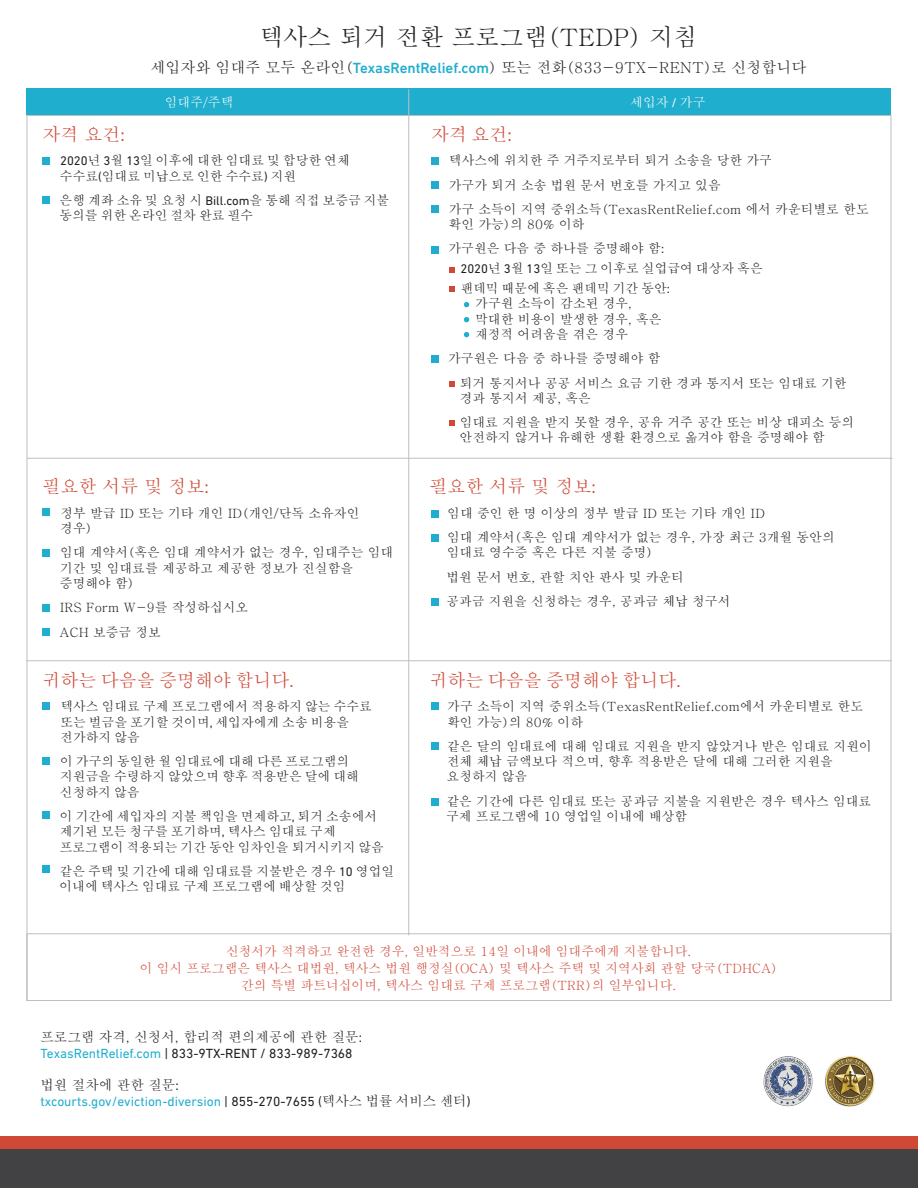
<style>
.page{position:relative;width:918px;height:1188px;background:#fff}
.page>*{position:absolute;margin:0;border:0;box-sizing:border-box;transform-origin:0 0}
.t1{font:500 24px "Adobe Myungjo Std";color:#231f20}
.t2{font:500 18px "Adobe Myungjo Std";color:#d04937}
.t3{font:500 15px "Adobe Myungjo Std";color:#231f20}
.t4{font:13.5px "DIN Next LT Pro";color:#20aece}
.t5{font:13.5px "DIN Next LT Pro";color:#231f20}
.t6{font:500 13.5px "Adobe Myungjo Std";color:#231f20}
.t7{font:500 12.75px/15.3px "Adobe Myungjo Std";color:#231f20}
.t8{font:500 12.75px/16.8px "Adobe Myungjo Std";color:#d04937;text-align:center}
.t9{font:500 12.75px "Adobe Myungjo Std";color:#fff}
.s1{font-family:"DIN Next LT Pro";color:#20aece}
.s2{font-family:"DIN Next LT Pro";font-weight:400}
.s3{color:#20aece}
.s4{color:#231f20}
.s5{font-family:"Adobe Myungjo Std";font-weight:500;color:#231f20}
</style>
<div class="page">
<div style="left:26px;top:88px;width:865px;height:27px;background:#20aece"></div>
<hr style="left:408px;top:89px;width:1px;height:846px;background:#bdbec0">
<hr style="left:26px;top:660px;width:866px;height:1px;background:#bdbec0">
<hr style="left:27px;top:458px;width:865px;height:1px;background:#bdbec0">
<div style="left:27px;top:933px;width:864px;height:68px;border:1px solid #bdbec0"></div>
<div style="left:0;top:1136px;width:918px;height:26px;background:#d04937"></div>
<div style="left:0;top:1149px;width:918px;height:38px;background:#424143"></div>
<img style="left:763px;top:1056px;width:50px;height:50px">
<img style="left:825px;top:1056px;width:50px;height:50px">
<div style="left:43px;top:157px;width:7px;height:8px;background:#21aece"></div>
<div style="left:43px;top:196px;width:7px;height:8px;background:#21aece"></div>
<div style="left:431px;top:157px;width:8px;height:8px;background:#21aece"></div>
<div style="left:431px;top:181px;width:8px;height:8px;background:#21aece"></div>
<div style="left:431px;top:205px;width:8px;height:8px;background:#21aece"></div>
<div style="left:431px;top:355px;width:8px;height:8px;background:#21aece"></div>
<svg style="left:449px;top:267px;width:6px;height:5px"></svg>
<svg style="left:449px;top:287px;width:6px;height:5px"></svg>
<svg style="left:464px;top:302px;width:5px;height:5px"></svg>
<svg style="left:464px;top:317px;width:5px;height:5px"></svg>
<svg style="left:464px;top:332px;width:5px;height:5px"></svg>
<div style="left:43px;top:508px;width:7px;height:8px;background:#21aece"></div>
<div style="left:43px;top:549px;width:7px;height:7px;background:#21aece"></div>
<div style="left:43px;top:604px;width:7px;height:8px;background:#21aece"></div>
<div style="left:43px;top:628px;width:7px;height:8px;background:#21aece"></div>
<div style="left:43px;top:702px;width:7px;height:7px;background:#21aece"></div>
<div style="left:43px;top:757px;width:7px;height:8px;background:#21aece"></div>
<div style="left:43px;top:811px;width:7px;height:8px;background:#21aece"></div>
<div style="left:43px;top:865px;width:7px;height:8px;background:#21aece"></div>
<div style="left:431px;top:510px;width:8px;height:7px;background:#21aece"></div>
<div style="left:431px;top:534px;width:8px;height:7px;background:#21aece"></div>
<div style="left:431px;top:598px;width:8px;height:8px;background:#21aece"></div>
<div style="left:431px;top:702px;width:8px;height:7px;background:#21aece"></div>
<div style="left:431px;top:742px;width:8px;height:8px;background:#21aece"></div>
<svg style="left:449px;top:381px;width:6px;height:5px"></svg>
<svg style="left:449px;top:420px;width:6px;height:5px"></svg>
<div style="left:431px;top:246px;width:8px;height:7px;background:#21aece"></div>
<div style="left:431px;top:798px;width:8px;height:7px;background:#21aece"></div>
<h1 class="t1" style="left:260px;top:25px;width:439px">텍사스 퇴거 전환 프로그램(TEDP) 지침</h1>
<p class="t3" style="left:150px;top:59px;width:658px">세입자와 임대주 모두 온라인(<span class="s1">TexasRentRelief.com</span>) 또는 전화(833-9TX-RENT)로 신청합니다</p>
<p class="t9" style="left:165px;top:96px;width:70px">임대주/주택</p>
<p class="t9" style="left:630px;top:96px;width:77px">세입자 <span class="s2">/</span> 가구</p>
<h2 class="t2" style="left:43px;top:125px;width:84px">자격 요건<span class="s2">:</span></h2>
<p class="t7" style="left:60px;top:153px;width:291px"><span class="s2">2020</span>년 <span class="s2">3</span>월 <span class="s2">13</span>일 이후에 대한 임대료 및 합당한 연체 수수료<span class="s2">(</span>임대료 미납으로 인한 수수료<span class="s2">)</span> 지원</p>
<p class="t7" style="left:59px;top:192px;width:332px">은행 계좌 소유 및 요청 시 <span class="s2">Bill.com</span>을 통해 직접 보증금 지불 동의를 위한 온라인 절차 완료 필수</p>
<h2 class="t2" style="left:43px;top:478px;width:168px">필요한 서류 및 정보<span class="s2">:</span></h2>
<p class="t7" style="left:60px;top:505px;width:301px">정부 발급 ID 또는 기타 개인 ID(개인/단독 소유자인 경우)</p>
<p class="t7" style="left:60px;top:545px;width:335px">임대 계약서(혹은 임대 계약서가 없는 경우, 임대주는 임대 기간 및 임대료를 제공하고 제공한 정보가 진실함을 증명해야 함)</p>
<p class="t7" style="left:60px;top:595px;width:190px;line-height:24.3px">IRS Form W-9를 작성하십시오<br>ACH 보증금 정보</p>
<h2 class="t2" style="left:43px;top:671px;width:253px">귀하는 다음을 증명해야 합니다<span class="s2">.</span></h2>
<p class="t7" style="left:60px;top:699px;width:313px">텍사스 임대료 구제 프로그램에서 적용하지 않는 수수료 또는 벌금을 포기할 것이며<span class="s2">,</span> 세입자에게 소송 비용을 전가하지 않음</p>
<p class="t7" style="left:60px;top:754px;width:300px">이 가구의 동일한 월 임대료에 대해 다른 프로그램의 지원금을 수령하지 않았으며 향후 적용받은 달에 대해 신청하지 않음</p>
<p class="t7" style="left:60px;top:809px;width:326px">이 기간에 세입자의 지불 책임을 면제하고<span class="s2">,</span> 퇴거 소송에서 제기된 모든 청구를 포기하며<span class="s2">,</span> 텍사스 임대료 구제 프로그램이 적용되는 기간 동안 임차인을 퇴거시키지 않음</p>
<p class="t7" style="left:60px;top:864px;width:336px">같은 주택 및 기간에 대해 임대료를 지불받은 경우 <span class="s2">10</span> 영업일 이내에 텍사스 임대료 구제 프로그램에 배상할 것임</p>
<h2 class="t2" style="left:431px;top:125px;width:82px">자격 요건<span class="s2">:</span></h2>
<p class="t7" style="left:449px;top:148px;width:422px;line-height:24.3px">텍사스에 위치한 주 거주지로부터 퇴거 소송을 당한 가구<br>가구가 퇴거 소송 법원 문서 번호를 가지고 있음<br>가구 소득이 지역 중위소득(TexasRentRelief.com 에서 카운티별로 한도</p>
<p class="t7" style="left:449px;top:212px;width:217px;line-height:24.3px">확인 가능)의 80% 이하<br>가구원은 다음 중 하나를 증명해야 함<span class="s2">:</span></p>
<p class="t7" style="left:460px;top:259px;width:304px;line-height:19.8px"><span class="s2">2020</span>년 <span class="s2">3</span>월 <span class="s2">13</span>일 또는 그 이후로 실업급여 대상자 혹은 팬데믹 때문에 혹은 팬데믹 기간 동안<span class="s2">:</span></p>
<p class="t7" style="left:475px;top:296px;width:188px">가구원 소득이 감소된 경우, 막대한 비용이 발생한 경우, 혹은 재정적 어려움을 겪은 경우</p>
<p class="t7" style="left:460px;top:346px;width:388px;line-height:24.3px;text-indent:-12px">가구원은 다음 중 하나를 증명해야 함<br>퇴거 통지서나 공공 서비스 요금 기한 경과 통지서 또는 임대료 기한</p>
<p class="t7" style="left:460px;top:386px;width:396px;line-height:24.3px">경과 통지서 제공, 혹은<br>임대료 지원을 받지 못할 경우, 공유 거주 공간 또는 비상 대피소 등의</p>
<p class="t7" style="left:460px;top:430px;width:367px">안전하지 않거나 유해한 생활 환경으로 옮겨야 함을 증명해야 함</p>
<h2 class="t2" style="left:430px;top:478px;width:168px">필요한 서류 및 정보<span class="s2">:</span></h2>
<p class="t7" style="left:447px;top:501px;width:389px;line-height:24.3px">임대 중인 한 명 이상의 정부 발급 ID 또는 기타 개인 ID<br>임대 계약서(혹은 임대 계약서가 없는 경우, 가장 최근 3개월 동안의</p>
<p class="t7" style="left:446px;top:540px;width:286px;line-height:24.3px">임대료 영수증 혹은 다른 지불 증명)<br>법원 문서 번호, 관할 치안 판사 및 카운티<br>공과금 지원을 신청하는 경우, 공과금 체납 청구서</p>
<h2 class="t2" style="left:430px;top:671px;width:253px">귀하는 다음을 증명해야 합니다<span class="s2">.</span></h2>
<p class="t7" style="left:447px;top:699px;width:418px">가구 소득이 지역 중위소득(TexasRentRelief.com에서 카운티별로 한도 확인 가능)의 80% 이하</p>
<p class="t7" style="left:447px;top:738px;width:427px">같은 달의 임대료에 대해 임대료 지원을 받지 않았거나 받은 임대료 지원이 전체 체납 금액보다 적으며, 향후 적용받은 달에 대해 그러한 지원을 요청하지 않음</p>
<p class="t7" style="left:446px;top:793px;width:427px">같은 기간에 다른 임대료 또는 공과금 지불을 지원받은 경우 텍사스 임대료 구제 프로그램에 10 영업일 이내에 배상함</p>
<p class="t8" style="left:140px;top:943px;width:639px">신청서가 적격하고 완전한 경우, 일반적으로 14일 이내에 임대주에게 지불합니다.<br>이 임시 프로그램은 텍사스 대법원, 텍사스 법원 행정실(OCA) 및 텍사스 주택 및 지역사회 관할 당국(TDHCA) 간의 특별 파트너십이며, 텍사스 임대료 구제 프로그램(TRR)의 일부입니다.</p>
<p class="t6" style="left:40px;top:1030px;width:323px">프로그램 자격, 신청서, 합리적 편의제공에 관한 질문<span class="s2">:</span></p>
<p class="t5" style="left:40px;top:1046px;width:314px"><span class="s3">TexasRentRelief.com</span> | 833-9TX-RENT / 833-989-7368</p>
<p class="t6" style="left:40px;top:1078px;width:140px">법원 절차에 관한 질문<span class="s2">:</span></p>
<p class="t4" style="left:40px;top:1093px;width:432px">txcourts.gov/eviction-diversion <span class="s4">| 855-270-7655 (</span><span class="s5">텍사스 법률 서비스 센터</span><span class="s4">)</span></p>
</div>
